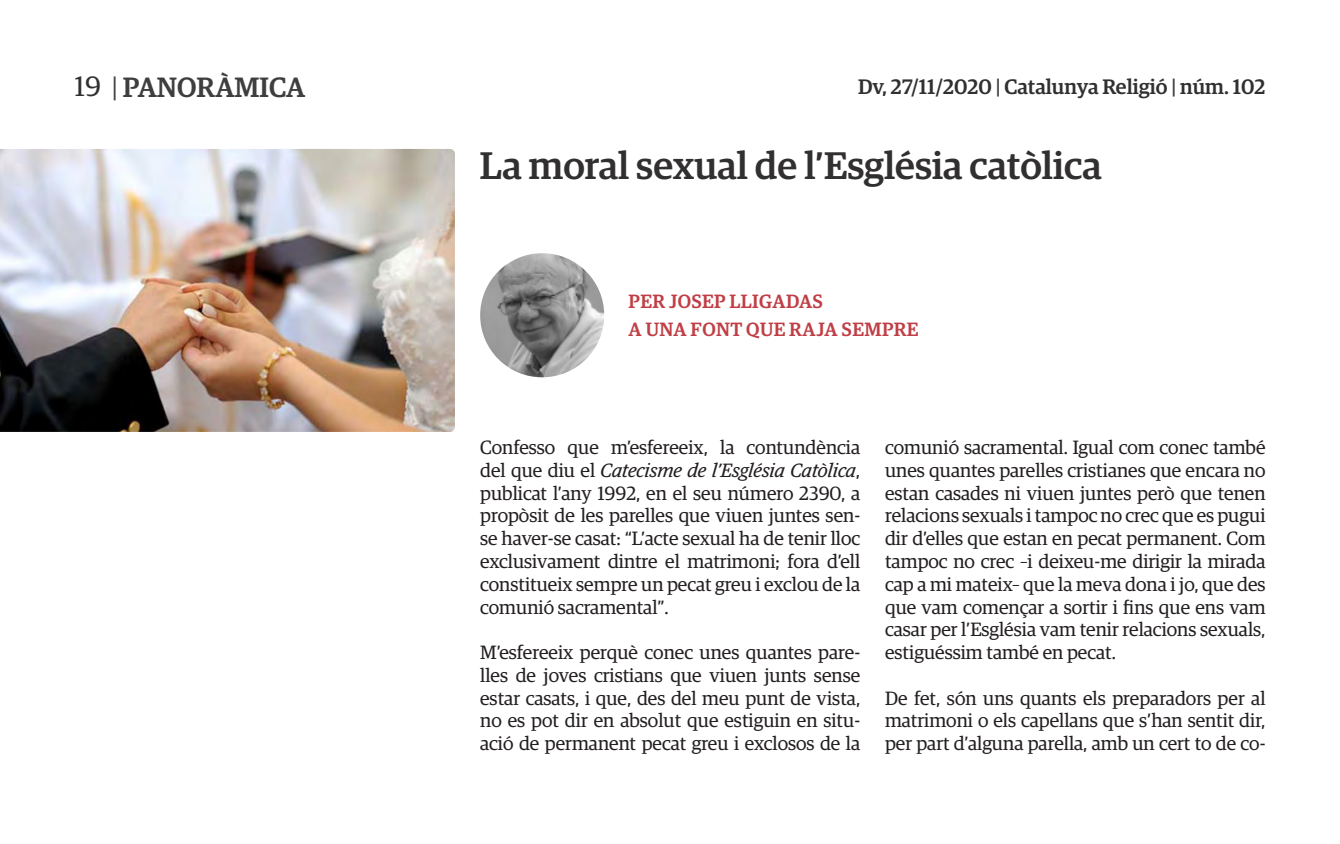
<style>
.page{position:relative;width:1340px;height:844px;background:#fff}
.page>*{position:absolute;margin:0;border:0;box-sizing:border-box;transform-origin:0 0}
.t1{font:500 38.5px "Guardian Egyp";color:#312f30}
.t2{font:500 28px "Guardian Egyp";color:#3e3e3f}
.t3{font:500 21px "Guardian Egyp";color:#312f30}
.t4{font:19.25px/22.8px "Guardian Egyp";color:#231f20;text-align:justify}
.t5{font:500 19.25px/27.7px "Guardian Egyp";letter-spacing:.02em;color:#c03e45}
.s1{font-weight:400;color:#312f30}
.s2{font-weight:400}
.s3{color:#3e3e3f}
.s4{font-style:italic}
</style>
<div class="page">
<img style="left:0;top:149px;width:455px;height:283px">
<img style="left:480px;top:253px;width:124px;height:124px;border-radius:62px">
<h2 class="t2" style="left:74px;top:67px;width:232px"><span class="s1">19</span> <span class="s2">|</span> PANORÀMICA</h2>
<p class="t3" style="left:858px;top:71px;width:409px">Dv, 27/11/2020 <span class="s3">|</span> Catalunya Religió <span class="s3">|</span> núm. 102</p>
<p class="t1" style="left:480px;top:138px;width:623px">La moral sexual de l’Església catòlica</p>
<p class="t5" style="left:628px;top:286px;width:291px">PER JOSEP LLIGADAS<br>A UNA FONT QUE RAJA SEMPRE</p>
<p class="t4" style="left:480px;top:434px;width:381px">Confesso que m’esfereeix, la contundència del que diu el <span class="s4">Catecisme de l’Església Catòlica</span>, publicat l’any 1992, en el seu número 2390, a propòsit de les parelles que viuen juntes sen&shy;se haver-se casat: “L’acte sexual ha de tenir lloc exclusivament dintre el matrimoni; fora d’ell constitueix sempre un pecat greu i exclou de la comunió sacramental”.</p>
<p class="t4" style="left:480px;top:639px;width:381px">M’esfereeix perquè conec unes quantes pare&shy;lles de joves cristians que viuen junts sense estar casats, i que, des del meu punt de vista, no es pot dir en absolut que estiguin en situ&shy;ació de permanent pecat greu i exclosos de la</p>
<p class="t4" style="left:885px;top:434px;width:382px">comunió sacramental. Igual com conec també unes quantes parelles cristianes que encara no estan casades ni viuen juntes però que tenen relacions sexuals i tampoc no crec que es pugui dir d’elles que estan en pecat permanent. Com tampoc no crec –i deixeu-me dirigir la mirada cap a mi mateix– que la meva dona i jo, que des que vam començar a sortir i fins que ens vam casar per l’Església vam tenir relacions sexuals, estiguéssim també en pecat.</p>
<p class="t4" style="left:885px;top:685px;width:382px">De fet, són uns quants els preparadors per al matrimoni o els capellans que s’han sentit dir, per part d’alguna parella, amb un cert to de co-</p>
</div>
